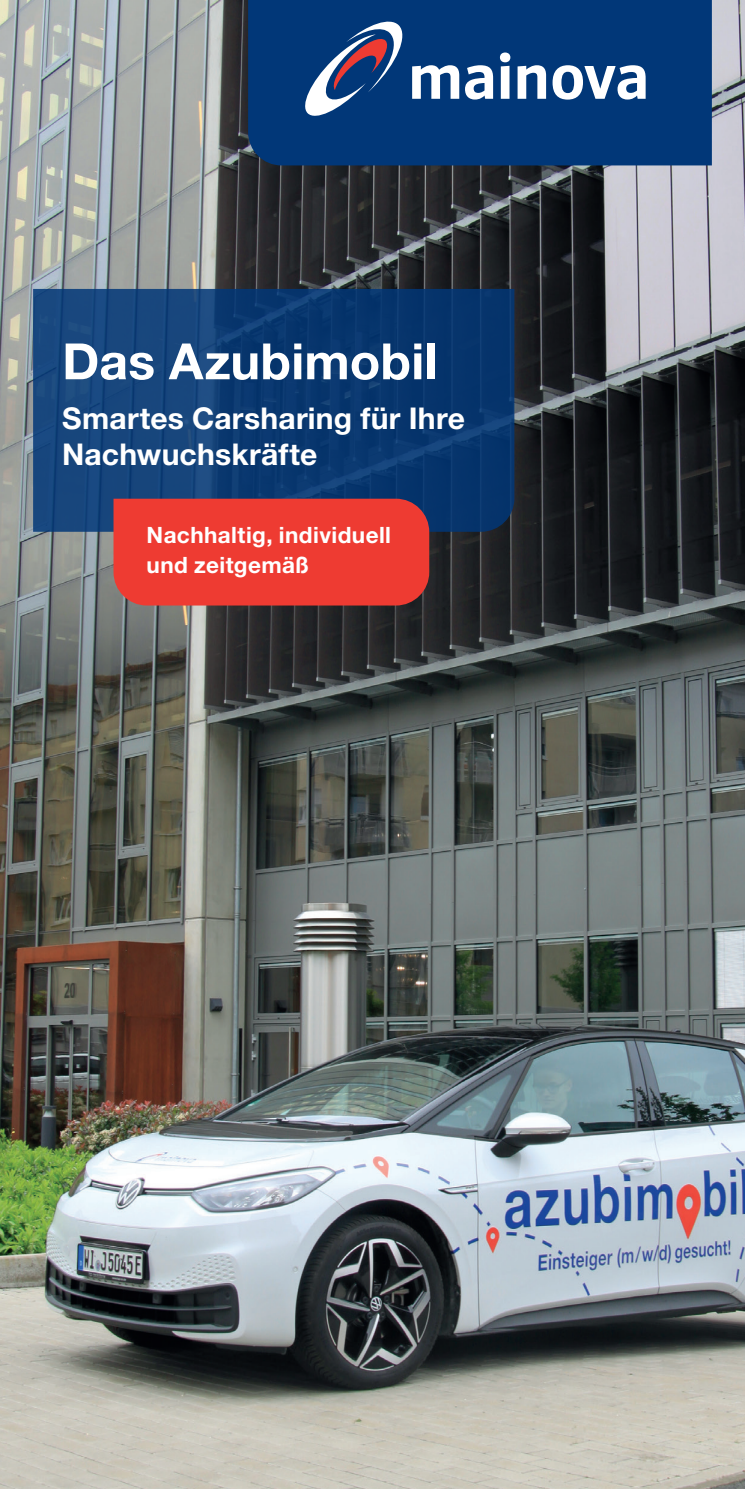
<style>
.page{position:relative;width:745px;height:1489px;background:#fff}
.page>*{position:absolute;margin:0;border:0;box-sizing:border-box;transform-origin:0 0}
._001__H1___25_5_29___NUR_Titel{font:700 50px "Helvetica Neue LT Pro";letter-spacing:.005em;color:#fff}
._001__SL___15_18{font:700 30px/36px "Helvetica Neue LT Pro";letter-spacing:.01em;color:#fff}
._001__Störer_-_9_12___bold{font:700 22.5px/30px "Helvetica Neue LT Pro";letter-spacing:.02em;color:#fff}
</style>
<div class="page">
<img style="left:0;top:0;width:744px;height:1488px">
<svg style="left:33px;top:289px;width:481px;height:243px;background:#0f3d74"></svg>
<div style="left:113px;top:498px;width:316px;height:107px;background:#ee3b32"></div>
<div style="left:248px;top:0;width:463px;height:165px;background:#013778"></div>
<svg style="left:305px;top:22px;width:340px;height:94px"></svg>
<p class="_001__H1___25_5_29___NUR_Titel" style="left:62px;top:330px;width:376px">Das Azubimobil</p>
<p class="_001__SL___15_18" style="left:62px;top:399px;width:404px">Smartes Carsharing für Ihre<br>Nachwuchskräfte</p>
<p class="_001__Störer_-_9_12___bold" style="left:146px;top:519px;width:246px">Nachhaltig, individuell und zeitgemäß</p>
</div>
